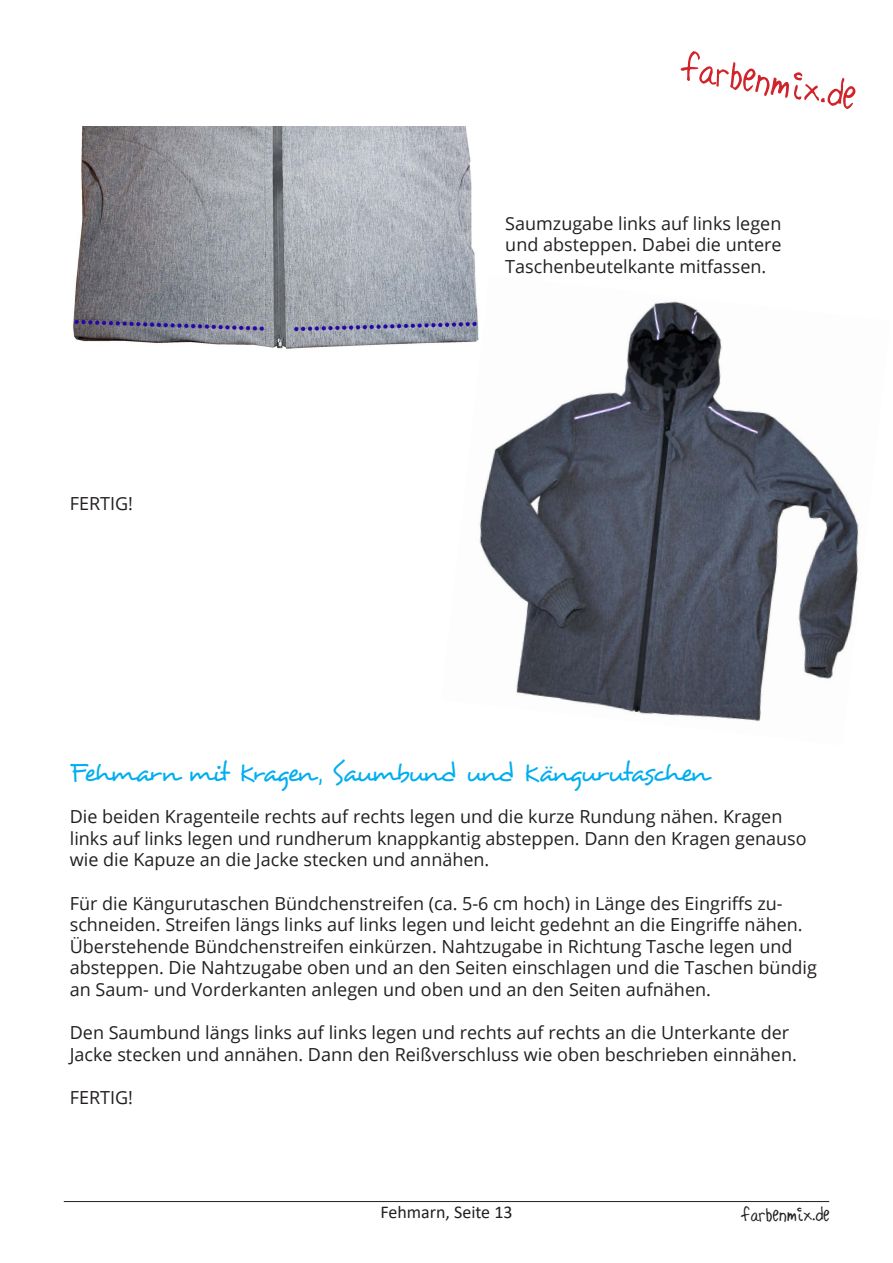
<style>
.page{position:relative;width:893px;height:1263px;background:#fff}
.page>*{position:absolute;margin:0;border:0;box-sizing:border-box;transform-origin:0 0}
.t1{font:45px "Hilde Sharpie";color:#d1232a}
.t2{font:27px "Desyrel";letter-spacing:-.09em;color:#00aeef}
.t3{font:22.5px "Hilde Sharpie";color:#231f20}
.t4{font:18px/21.6px "Open Sans";color:#231f20}
.t5{font:18px "Calibri";color:#231f20}
</style>
<div class="page">
<hr style="left:64px;top:1201px;width:765px;height:1px;background:#231f20">
<img style="left:72px;top:127px;width:404px;height:222px">
<img style="left:441px;top:275px;width:418px;height:446px">
<h1 class="t1" style="left:688px;top:36px;width:177px;rotate:10deg">farbenmix.de</h1>
<p class="t4" style="left:70px;top:492px;width:65px">FERTIG!</p>
<p class="t4" style="left:505px;top:212px;width:278px;text-align:justify">Saumzugabe links auf links legen und absteppen. Dabei die untere Taschenbeutelkante mitfassen.</p>
<p class="t2" style="left:70px;top:756px;width:640px">Fehmarn mit Kragen , Saumbund und Kängurutaschen</p>
<p class="t4" style="left:70px;top:805px;width:738px">Die beiden Kragenteile rechts auf rechts legen und die kurze Rundung nähen. Kragen links auf links legen und rundherum knappkantig absteppen. Dann den Kragen genauso wie die Kapuze an die Jacke stecken und annähen.</p>
<p class="t4" style="left:70px;top:892px;width:749px">Für die Kängurutaschen Bündchenstreifen (ca. 5-6 cm hoch) in Länge des Eingriffs zu&shy;schneiden. Streifen längs links auf links legen und leicht gedehnt an die Eingriffe nähen.<br>Überstehende Bündchenstreifen einkürzen. Nahtzugabe in Richtung Tasche legen und absteppen. Die Nahtzugabe oben und an den Seiten einschlagen und die Taschen bündig an Saum- und Vorderkanten anlegen und oben und an den Seiten aufnähen.</p>
<p class="t4" style="left:70px;top:1021px;width:729px">Den Saumbund längs links auf links legen und rechts auf rechts an die Unterkante der<br>Jacke stecken und annähen. Dann den Reißverschluss wie oben beschrieben einnähen.</p>
<p class="t4" style="left:70px;top:1086px;width:65px">FERTIG!</p>
<p class="t5" style="left:380px;top:1200px;width:134px">Fehmarn, Seite 13</p>
<p class="t3" style="left:742px;top:1199px;width:89px">farbenmix.de</p>
</div>
